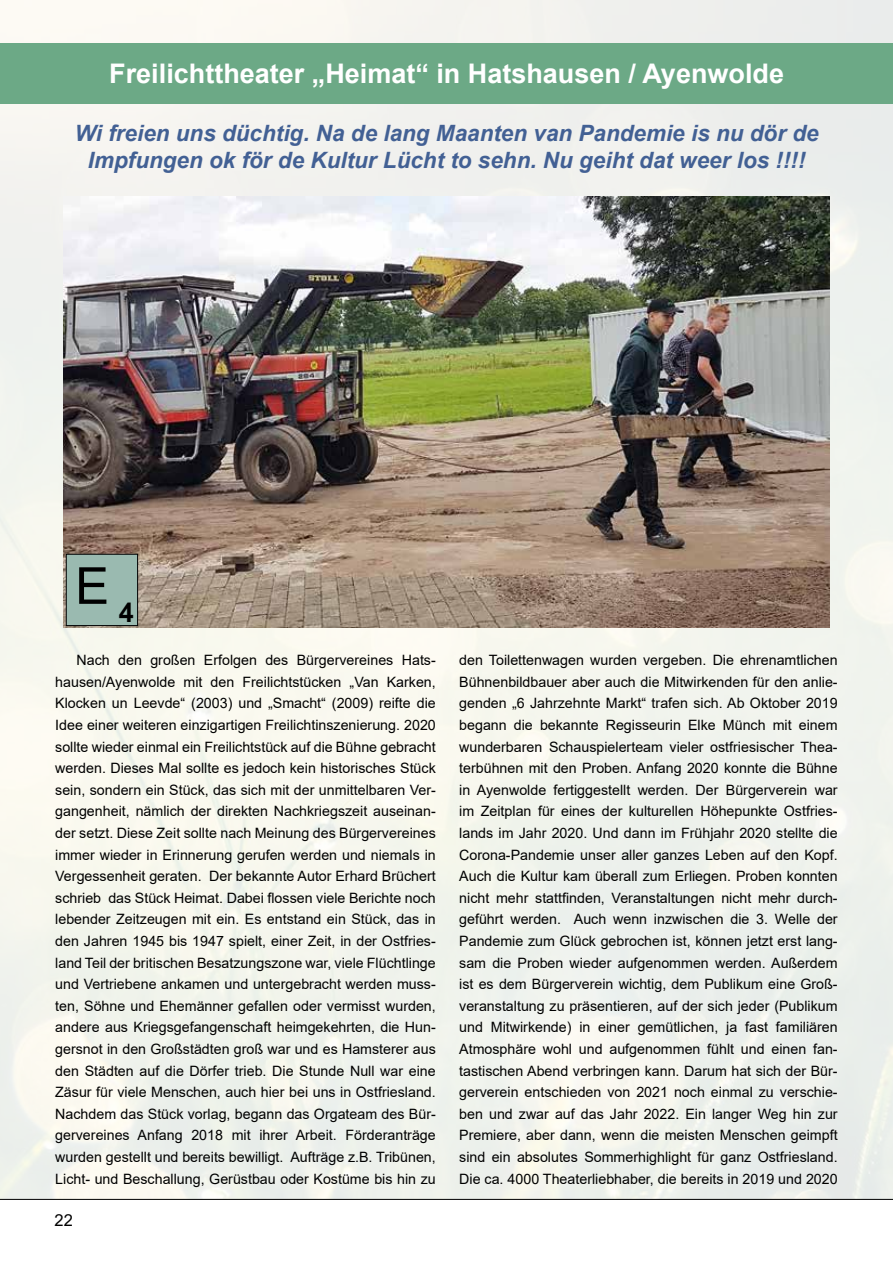
<style>
.page{position:relative;width:893px;height:1263px;background:#fff}
.page>*{position:absolute;margin:0;border:0;box-sizing:border-box;transform-origin:0 0}
.t1{font:51px "Arial";color:#000}
.t2{font:700 27px "Arial";color:#fff}
.t3{font:700 27px "Arial";color:#000}
.t4{font:italic 700 22.5px/27px "Arial";color:#426094;text-align:center}
.t5{font:16.5px "Arial";color:#000}
.t6{font:14.25px/21.6px "Arial";color:#000;text-align:justify}
</style>
<div class="page">
<img style="left:0;top:0;width:893px;height:1199px">
<img style="left:64px;top:196px;width:765px;height:431px">
<div style="left:0;top:43px;width:893px;height:61px;background:#6ca986"></div>
<hr style="left:0;top:1199px;width:893px;height:1px;background:#000">
<div style="left:66px;top:554px;width:72px;height:71px;background:#9abab0"></div>
<div style="left:66px;top:554px;width:72px;height:72px;border:1px solid #010202"></div>
<h2 class="t2" style="left:109px;top:54px;width:676px">Freilichttheater „Heimat“ in Hatshausen / Ayenwolde</h2>
<h3 class="t4" style="left:75px;top:120px;width:745px">Wi freien uns düchtig. Na de lang Maanten van Pandemie is nu dör de<br>Impfungen ok för de Kultur Lücht to sehn. Nu geiht dat weer los !!!!</h3>
<h1 class="t1" style="left:75px;top:551px;width:36px">E</h1>
<h2 class="t3" style="left:119px;top:593px;width:17px">4</h2>
<p class="t6" style="left:55px;top:649px;width:382px;text-indent:21px">Nach den großen Erfolgen des Bürgervereines Hats&shy;hausen/Ayenwolde mit den Freilichtstücken „Van Karken, Klocken un Leevde“ (2003) und „Smacht“ (2009) reifte die Idee einer weiteren einzigartigen Freilichtinszenierung. 2020 sollte wieder einmal ein Freilichtstück auf die Bühne gebracht werden. Dieses Mal sollte es jedoch kein historisches Stück sein, sondern ein Stück, das sich mit der unmittelbaren Ver&shy;gangenheit, nämlich der direkten Nachkriegszeit auseinan&shy;der setzt. Diese Zeit sollte nach Meinung des Bürgervereines immer wieder in Erinnerung gerufen werden und niemals in Vergessenheit geraten. Der bekannte Autor Erhard Brüchert schrieb das Stück Heimat. Dabei flossen viele Berichte noch lebender Zeitzeugen mit ein. Es entstand ein Stück, das in den Jahren 1945 bis 1947 spielt, einer Zeit, in der Ostfries&shy;land Teil der britischen Besatzungszone war, viele Flüchtlinge und Vertriebene ankamen und untergebracht werden muss&shy;ten, Söhne und Ehemänner gefallen oder vermisst wurden, andere aus Kriegsgefangenschaft heimgekehrten, die Hun&shy;gersnot in den Großstädten groß war und es Hamsterer aus den Städten auf die Dörfer trieb. Die Stunde Null war eine Zäsur für viele Menschen, auch hier bei uns in Ostfriesland.<br>Nachdem das Stück vorlag, begann das Orgateam des Bür&shy;gervereines Anfang 2018 mit ihrer Arbeit. Förderanträge wurden gestellt und bereits bewilligt. Aufträge z.B. Tribünen, Licht- und Beschallung, Gerüstbau oder Kostüme bis hin zu</p>
<p class="t5" style="left:55px;top:1209px;width:20px">22</p>
<p class="t6" style="left:459px;top:649px;width:380px">den Toilettenwagen wurden vergeben. Die ehrenamtlichen Bühnenbildbauer aber auch die Mitwirkenden für den anlie&shy;genden „6 Jahrzehnte Markt“ trafen sich. Ab Oktober 2019 begann die bekannte Regisseurin Elke Münch mit einem wunderbaren Schauspielerteam vieler ostfriesischer Thea&shy;terbühnen mit den Proben. Anfang 2020 konnte die Bühne in Ayenwolde fertiggestellt werden. Der Bürgerverein war im Zeitplan für eines der kulturellen Höhepunkte Ostfries&shy;lands im Jahr 2020. Und dann im Frühjahr 2020 stellte die Corona-Pandemie unser aller ganzes Leben auf den Kopf.<br>Auch die Kultur kam überall zum Erliegen. Proben konnten nicht mehr stattfinden, Veranstaltungen nicht mehr durch&shy;geführt werden. Auch wenn inzwischen die 3. Welle der Pandemie zum Glück gebrochen ist, können jetzt erst lang&shy;sam die Proben wieder aufgenommen werden. Außerdem ist es dem Bürgerverein wichtig, dem Publikum eine Groß&shy;veranstaltung zu präsentieren, auf der sich jeder (Publikum und Mitwirkende) in einer gemütlichen, ja fast familiären Atmosphäre wohl und aufgenommen fühlt und einen fan&shy;tastischen Abend verbringen kann. Darum hat sich der Bür&shy;gerverein entschieden von 2021 noch einmal zu verschie&shy;ben und zwar auf das Jahr 2022. Ein langer Weg hin zur Premiere, aber dann, wenn die meisten Menschen geimpft sind ein absolutes Sommerhighlight für ganz Ostfriesland.<br>Die ca. 4000 Theaterliebhaber, die bereits in 2019 und 2020</p>
</div>
